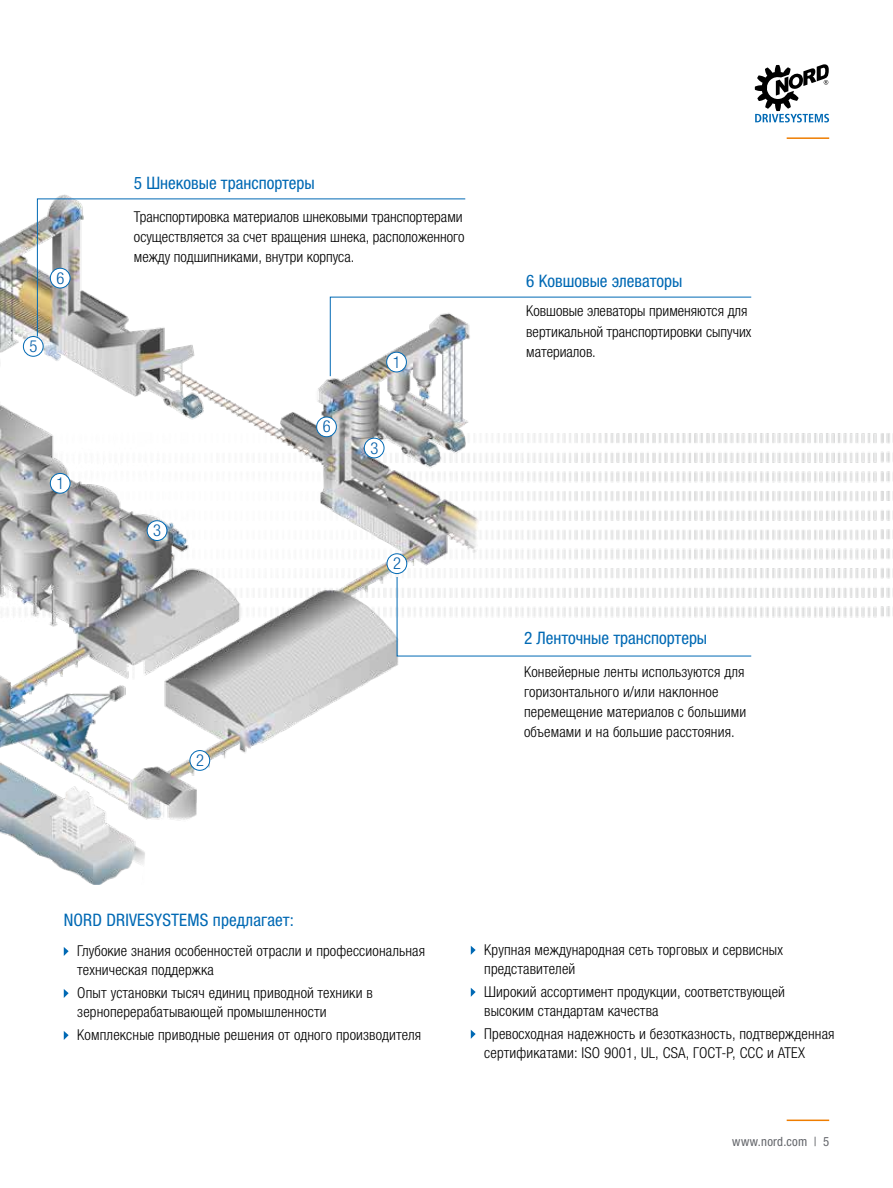
<style>
.page{position:relative;width:893px;height:1188px;background:#fff}
.page>*{position:absolute;margin:0;border:0;box-sizing:border-box;transform-origin:0 0}
.t1{font:condensed 17.25px "Helvetica Neue LTW1 G";color:#0069b4}
.t2{font:300 condensed 16.5px "Helvetica Neue LT Std";color:#005da9}
.t3{font:300 condensed 15px/20.2px "Helvetica Neue LTW1 G";letter-spacing:.01em;color:#000}
.t4{font:condensed 12.75px "Helvetica Neue LTW1 G";letter-spacing:.02em;color:#63656a}
</style>
<div class="page">
<hr style="left:787px;top:1120px;width:42px;height:1px;background:#ef7d00">
<hr style="left:787px;top:137px;width:42px;height:2px;background:#ef7d00">
<svg style="left:755px;top:64px;width:74px;height:58px"></svg>
<img style="left:547px;top:433px;width:346px;height:185px">
<img style="left:0;top:194px;width:547px;height:691px">
<svg style="left:397px;top:577px;width:355px;height:79px"></svg>
<svg style="left:330px;top:297px;width:422px;height:80px"></svg>
<svg style="left:37px;top:199px;width:429px;height:138px"></svg>
<svg style="left:64px;top:947px;width:5px;height:9px"></svg>
<svg style="left:64px;top:989px;width:5px;height:9px"></svg>
<svg style="left:64px;top:1031px;width:5px;height:9px"></svg>
<svg style="left:471px;top:946px;width:5px;height:9px"></svg>
<svg style="left:471px;top:988px;width:5px;height:9px"></svg>
<svg style="left:471px;top:1030px;width:5px;height:9px"></svg>
<div style="left:50px;top:473px;width:20px;height:20px;background:#fff;border-radius:50%"></div>
<div style="left:50px;top:473px;width:20px;height:21px;border:1px solid #0069b4;border-radius:50%"></div>
<div style="left:387px;top:352px;width:19px;height:20px;background:#fff;border-radius:50%"></div>
<div style="left:386px;top:352px;width:21px;height:20px;border:1px solid #0069b4;border-radius:50%"></div>
<div style="left:190px;top:751px;width:20px;height:19px;background:#fff;border-radius:50%"></div>
<div style="left:190px;top:750px;width:20px;height:21px;border:1px solid #0069b4;border-radius:50%"></div>
<div style="left:387px;top:554px;width:20px;height:20px;background:#fff;border-radius:50%"></div>
<div style="left:387px;top:553px;width:20px;height:21px;border:1px solid #0069b4;border-radius:50%"></div>
<div style="left:147px;top:521px;width:20px;height:19px;background:#fff;border-radius:50%"></div>
<div style="left:147px;top:520px;width:20px;height:21px;border:1px solid #0069b4;border-radius:50%"></div>
<div style="left:364px;top:438px;width:20px;height:20px;background:#fff;border-radius:50%"></div>
<div style="left:364px;top:438px;width:20px;height:20px;border:1px solid #0069b4;border-radius:50%"></div>
<div style="left:23px;top:337px;width:20px;height:19px;background:#fff;border-radius:50%"></div>
<div style="left:23px;top:336px;width:21px;height:21px;border:1px solid #0069b4;border-radius:50%"></div>
<div style="left:317px;top:417px;width:19px;height:20px;background:#fff;border-radius:50%"></div>
<div style="left:316px;top:417px;width:21px;height:20px;border:1px solid #0069b4;border-radius:50%"></div>
<div style="left:50px;top:268px;width:20px;height:20px;background:#fff;border-radius:50%"></div>
<div style="left:50px;top:268px;width:20px;height:20px;border:1px solid #0069b4;border-radius:50%"></div>
<p class="t2" style="left:56px;top:268px;width:9px">6</p>
<p class="t2" style="left:29px;top:336px;width:9px">5</p>
<p class="t2" style="left:56px;top:473px;width:9px">1</p>
<p class="t1" style="left:134px;top:173px;width:182px">5 Шнековые транспортеры</p>
<p class="t3" style="left:134px;top:206px;width:332px">Транспортировка материалов шнековыми транспортерами осуществляется за счет вращения шнека, расположенного между подшипниками, внутри корпуса.</p>
<p class="t2" style="left:153px;top:521px;width:9px">3</p>
<p class="t2" style="left:196px;top:750px;width:9px">2</p>
<p class="t2" style="left:323px;top:417px;width:9px">6</p>
<p class="t2" style="left:393px;top:352px;width:9px">1</p>
<p class="t2" style="left:370px;top:438px;width:9px">3</p>
<p class="t2" style="left:393px;top:554px;width:9px">2</p>
<p class="t1" style="left:526px;top:271px;width:158px">6 Ковшовые элеваторы</p>
<p class="t3" style="left:526px;top:301px;width:227px">Ковшовые элеваторы применяются для вертикальной транспортировки сыпучих материалов.</p>
<p class="t1" style="left:524px;top:627px;width:185px">2 Ленточные транспортеры</p>
<p class="t3" style="left:524px;top:661px;width:224px">Конвейерные ленты используются для горизонтального и/или наклонное перемещение материалов с большими объемами и на большие расстояния.</p>
<p class="t1" style="left:64px;top:910px;width:232px">NORD DRIVESYSTEMS предлагает:</p>
<p class="t3" style="left:77px;top:941px;width:349px;line-height:19.5px">Глубокие знания особенностей отрасли и профессиональная техническая поддержка</p>
<p class="t3" style="left:77px;top:983px;width:297px;line-height:19.5px">Опыт установки тысяч единиц приводной техники в зерноперерабатывающей промышленности</p>
<p class="t3" style="left:77px;top:1025px;width:345px">Комплексные приводные решения от одного производителя</p>
<p class="t3" style="left:484px;top:940px;width:300px;line-height:19.5px">Крупная международная сеть торговых и сервисных представителей</p>
<p class="t3" style="left:484px;top:982px;width:302px;line-height:19.5px">Широкий ассортимент продукции, соответствующей высоким стандартам качества</p>
<p class="t3" style="left:484px;top:1024px;width:352px;line-height:19.5px">Превосходная надежность и безотказность, подтвержденная сертификатами: ISO 9001, UL, CSA, ГОСТ-Р, CCC и ATEX</p>
<p class="t4" style="left:732px;top:1134px;width:98px">www.nord.com | 5</p>
</div>
